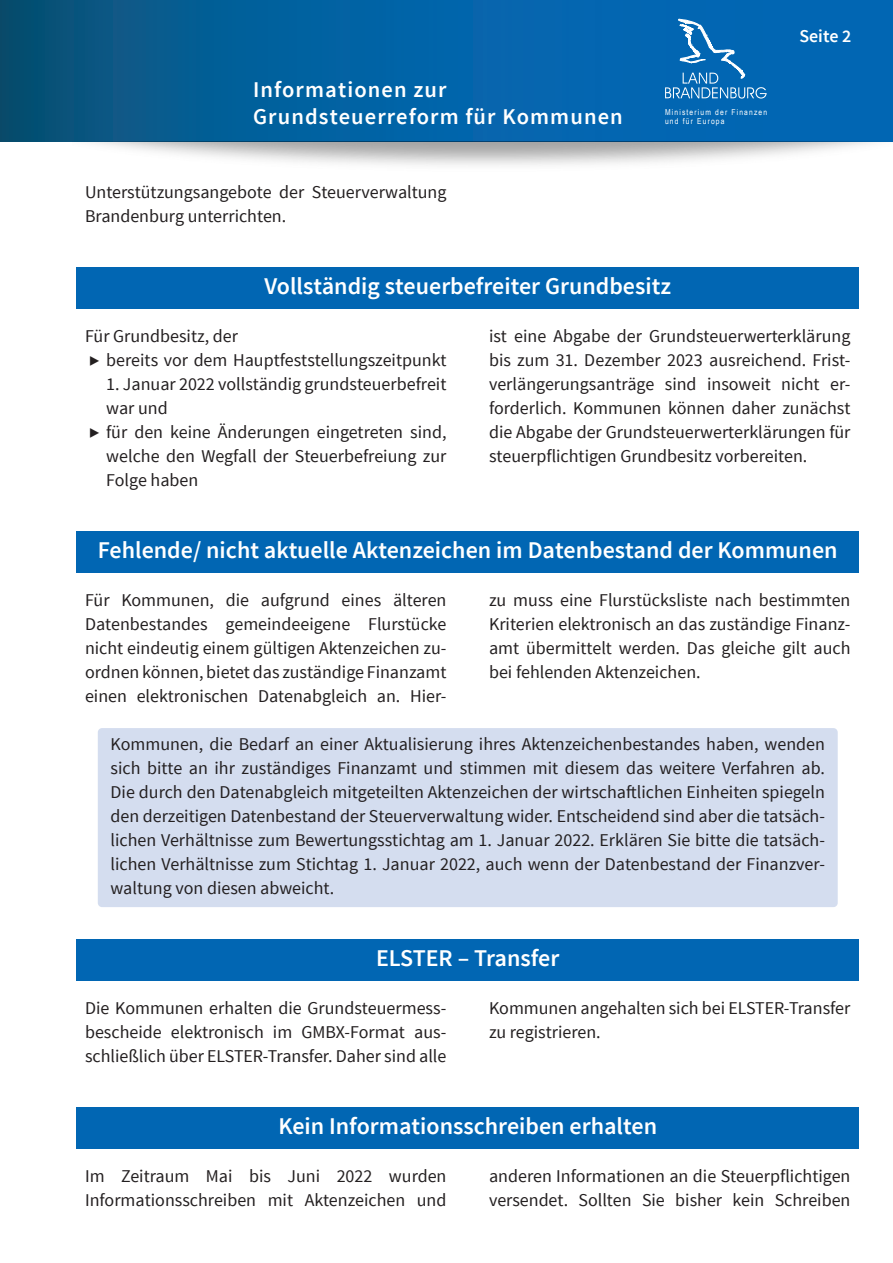
<style>
.page{position:relative;width:893px;height:1263px;background:#fff}
.page>*{position:absolute;margin:0;border:0;box-sizing:border-box;transform-origin:0 0}
.t1{font:600 24px "Source Sans Pro";color:#fff}
.t2{font:600 22.5px/27px "Source Sans Pro";letter-spacing:.05em;color:#fff}
.t3{font:18px/24px "Source Sans Pro";color:#231f20}
.t4{font:600 18px "Source Sans Pro";color:#fff}
.t5{font:8.25px/9.4px "Arial Narrow";letter-spacing:.14em;color:#fff}
</style>
<div class="page">
<div style="left:77px;top:267px;width:782px;height:42px;background:#0166b3"></div>
<div style="left:77px;top:531px;width:782px;height:42px;background:#0166b3"></div>
<div style="left:98px;top:728px;width:740px;height:179px;background:#d4ddef;border-radius:4px"></div>
<div style="left:77px;top:939px;width:782px;height:42px;background:#0166b3"></div>
<div style="left:77px;top:1107px;width:782px;height:42px;background:#0166b3"></div>
<svg style="left:0;top:0;width:893px;height:141px;background:#0360a0"></svg>
<svg style="left:665px;top:18px;width:102px;height:81px;background:#2279bc"></svg>
<img style="left:72px;top:141px;width:821px;height:24px">
<p class="t2" style="left:253px;top:77px;width:371px">Informationen zur<br>Grundsteuerreform für Kommunen</p>
<p class="t3" style="left:85px;top:180px;width:363px">Unterstützungsangebote der Steuerverwaltung<br>Brandenburg unterrichten.</p>
<p class="t5" style="left:665px;top:107px;width:104px">Ministerium der Finanzen und für Europa</p>
<p class="t4" style="left:799px;top:25px;width:53px">Seite 2</p>
<h1 class="t1" style="left:264px;top:271px;width:408px">Vollständig steuerbefreiter Grundbesitz</h1>
<p class="t3" style="left:85px;top:324px;width:363px">Für Grundbesitz, der<br>▶ bereits vor dem Hauptfeststellungszeitpunkt</p>
<p class="t3" style="left:106px;top:372px;width:342px">1. Januar 2022 vollständig grundsteuerbefreit</p>
<p class="t3" style="left:106px;top:396px;width:63px">war und</p>
<p class="t3" style="left:89px;top:420px;width:359px">▶ für den keine Änderungen eingetreten sind,</p>
<p class="t3" style="left:106px;top:444px;width:342px">welche den Wegfall der Steuerbefreiung zur</p>
<p class="t3" style="left:106px;top:468px;width:94px">Folge haben</p>
<p class="t3" style="left:489px;top:324px;width:363px;text-align:justify">ist eine Abgabe der Grundsteuerwerterklärung bis zum 31. Dezember 2023 ausreichend. Frist&shy;verlängerungsanträge sind insoweit nicht er&shy;forderlich. Kommunen können daher zunächst die Abgabe der Grundsteuerwerterklärungen für steuerpflichtigen Grundbesitz vorbereiten.</p>
<h1 class="t1" style="left:98px;top:535px;width:741px">Fehlende/ nicht aktuelle Aktenzeichen im Datenbestand der Kommunen</h1>
<p class="t3" style="left:85px;top:588px;width:363px;text-align:justify">Für Kommunen, die aufgrund eines älteren Datenbestandes gemeindeeigene Flurstücke nicht eindeutig einem gültigen Aktenzeichen zu&shy;ordnen können, bietet das zuständige Finanzamt einen elektronischen Datenabgleich an. Hier-</p>
<p class="t3" style="left:489px;top:588px;width:363px;text-align:justify">zu muss eine Flurstücksliste nach bestimmten Kriterien elektronisch an das zuständige Finanz&shy;amt übermittelt werden. Das gleiche gilt auch bei fehlenden Aktenzeichen.</p>
<p class="t3" style="left:111px;top:732px;width:716px;text-align:justify">Kommunen, die Bedarf an einer Aktualisierung ihres Aktenzeichenbestandes haben, wenden sich bitte an ihr zuständiges Finanzamt und stimmen mit diesem das weitere Verfahren ab.<br>Die durch den Datenabgleich mitgeteilten Aktenzeichen der wirtschaftlichen Einheiten spiegeln den derzeitigen Datenbestand der Steuerverwaltung wider. Entscheidend sind aber die tatsäch&shy;lichen Verhältnisse zum Bewertungsstichtag am 1. Januar 2022. Erklären Sie bitte die tatsäch&shy;lichen Verhältnisse zum Stichtag 1. Januar 2022, auch wenn der Datenbestand der Finanzver&shy;waltung von diesen abweicht.</p>
<h1 class="t1" style="left:376px;top:943px;width:185px">ELSTER – Transfer</h1>
<p class="t3" style="left:85px;top:996px;width:363px;text-align:justify">Die Kommunen erhalten die Grundsteuermess&shy;bescheide elektronisch im GMBX-Format aus&shy;schließlich über ELSTER-Transfer. Daher sind alle</p>
<p class="t3" style="left:489px;top:996px;width:363px">Kommunen angehalten sich bei ELSTER-Transfer zu registrieren.</p>
<h1 class="t1" style="left:278px;top:1111px;width:380px">Kein Informationsschreiben erhalten</h1>
<p class="t3" style="left:85px;top:1164px;width:363px">Im Zeitraum Mai bis Juni 2022 wurden<br>Informationsschreiben mit Aktenzeichen und</p>
<p class="t3" style="left:489px;top:1164px;width:363px">anderen Informationen an die Steuerpflichtigen versendet. Sollten Sie bisher kein Schreiben</p>
</div>
